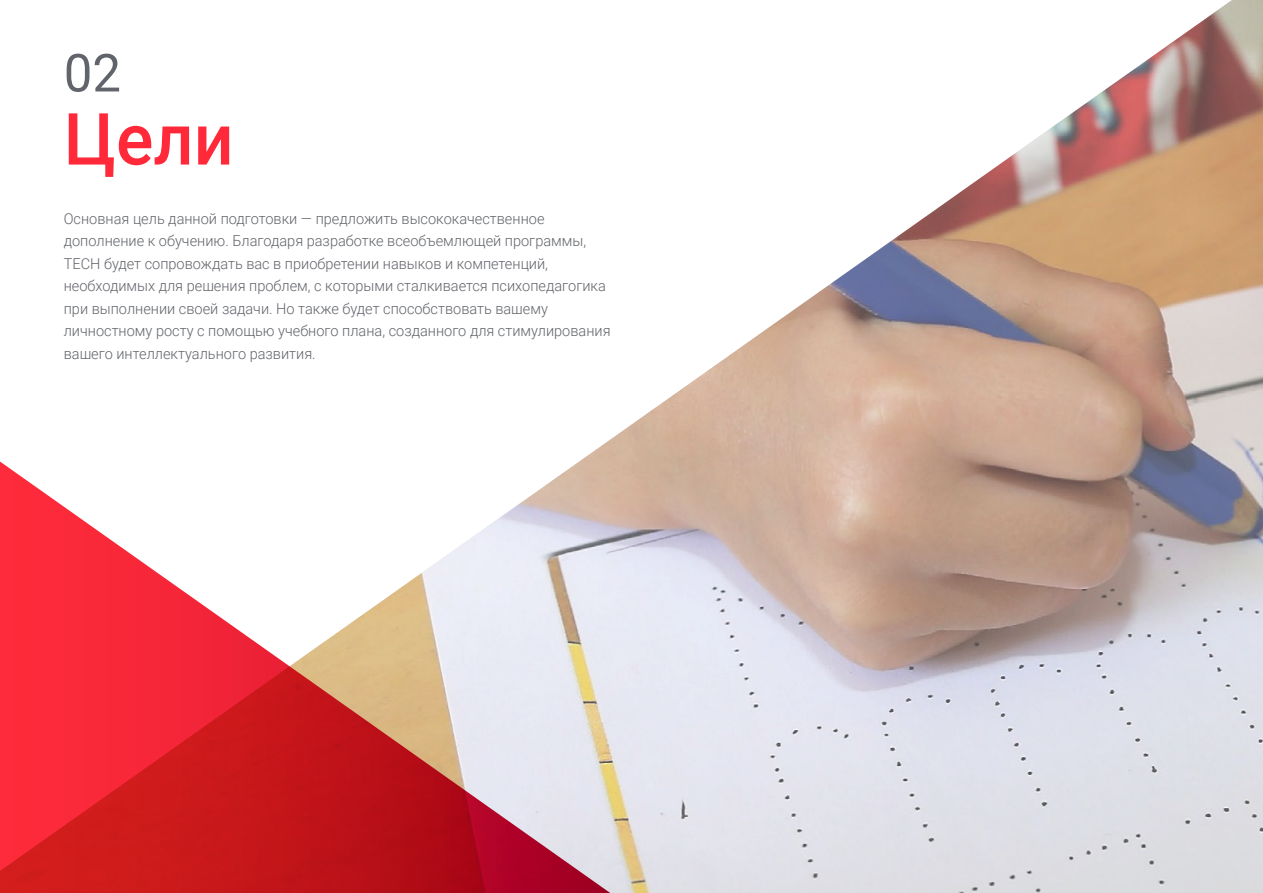
<style>
.page{position:relative;width:1263px;height:893px;background:#fff}
.page>*{position:absolute;margin:0;border:0;box-sizing:border-box;transform-origin:0 0}
.t1{font:500 72px "Roboto";color:#ff293a}
.t2{font:52.5px "Roboto";color:#61646a}
.t3{font:300 15px/22.5px "Roboto";color:#61646a}
</style>
<div class="page">
<img style="left:601px;top:0;width:662px;height:893px">
<svg style="left:0;top:446px;width:640px;height:447px"></svg>
<h2 class="t2" style="left:64px;top:36px;width:59px">02</h2>
<h1 class="t1" style="left:64px;top:89px;width:171px">Цели</h1>
<p class="t3" style="left:64px;top:207px;width:548px">Основная цель данной подготовки — предложить высококачественное дополнение к обучению. Благодаря разработке всеобъемлющей программы, TECH будет сопровождать вас в приобретении навыков и компетенций, необходимых для решения проблем, с которыми сталкивается психопедагогика при выполнении своей задачи. Но также будет способствовать вашему личностному росту с помощью учебного плана, созданного для стимулирования вашего интеллектуального развития.</p>
</div>
